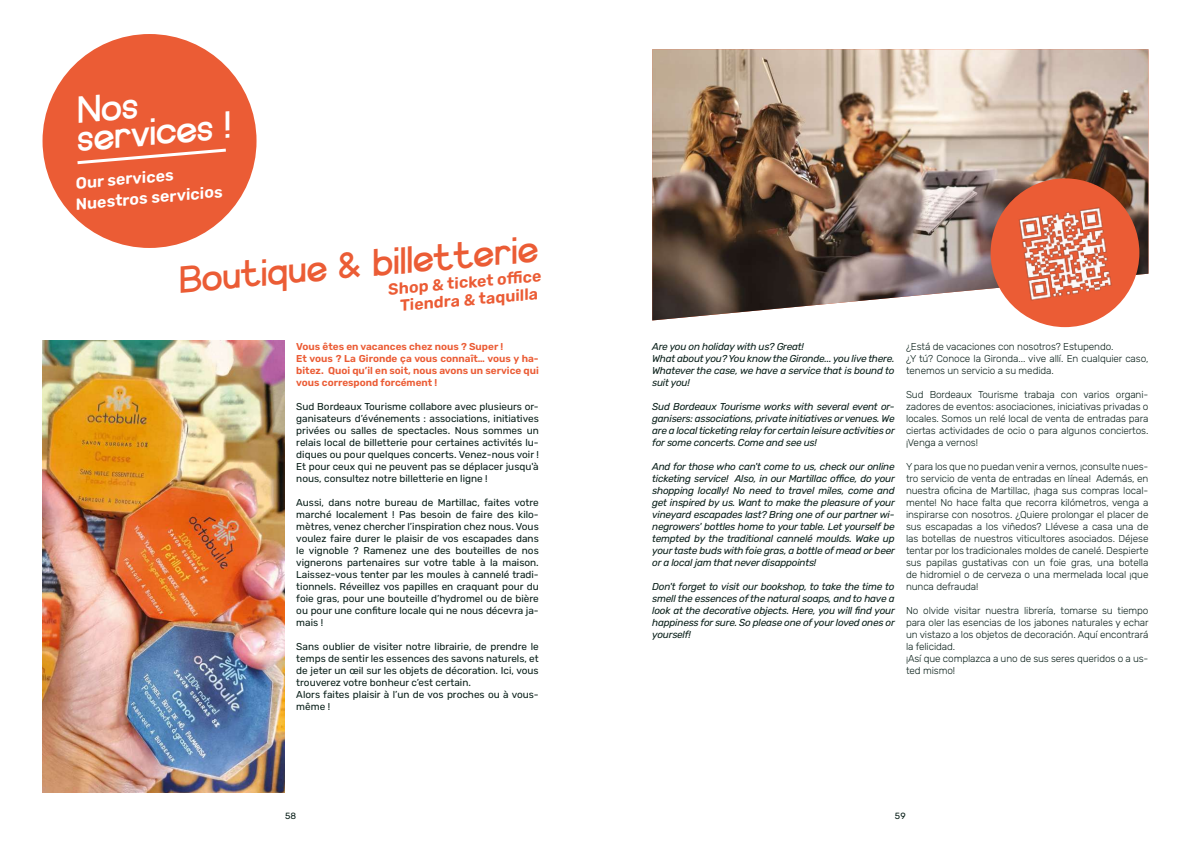
<style>
.page{position:relative;width:1191px;height:842px;background:#fff}
.page>*{position:absolute;margin:0;border:0;box-sizing:border-box;transform-origin:0 0}
.t1{font:43px "Xonda Plus";color:#eb5c35}
.t2{font:43px "Xonda Plus";color:#fff}
.t3{font:600 16px/17.6px "Rubik";color:#eb5c35;text-align:center}
.t4{font:600 16px/21px "Rubik";color:#fff}
.t5{font:300 10px/12px "Rubik";letter-spacing:-.01em;color:#0a201a}
.t6{font:10px/12px "Rubik";color:#0a201a;text-align:justify}
.t7{font:italic 10px/12px "Rubik";letter-spacing:-.02em;color:#0a201a;text-align:justify}
.t8{font:600 10px/12px "Rubik";color:#eb5c35}
.t9{font:9px "Rubik";color:#0a201a}
</style>
<div class="page">
<img style="left:652px;top:49px;width:496px;height:271px">
<div style="left:43px;top:34px;width:213px;height:214px;background:#eb5c35;border-radius:50%"></div>
<svg style="left:77px;top:148px;width:149px;height:17px"></svg>
<img style="left:43px;top:340px;width:242px;height:453px">
<div style="left:990px;top:178px;width:149px;height:149px;background:#eb5c35;border-radius:50%"></div>
<img style="left:1019px;top:207px;width:99px;height:99px">
<h1 class="t2" style="left:74px;top:114px;width:155px;rotate:-5deg">services !</h1>
<h2 class="t4" style="left:72px;top:173px;width:149px;rotate:-5deg">Our services<br>Nuestros servicios</h2>
<h1 class="t1" style="left:176px;top:256px;width:361px;rotate:-5deg">Boutique &amp; billetterie</h1>
<h2 class="t3" style="left:387px;top:281px;width:155px;rotate:-5deg">Shop &amp; ticket of ce<br>Tiendra &amp; taquilla</h2>
<p class="t8" style="left:296px;top:340px;width:244px">Vous êtes en vacances chez nous ? Super !<br>Et vous ? La Gironde ça vous connaît… vous y ha&shy;bitez. Quoi qu’il en soit, nous avons un service qui vous correspond forcément !</p>
<p class="t6" style="left:296px;top:400px;width:244px">Sud Bordeaux Tourisme collabore avec plusieurs or&shy;ganisateurs d’événements : associations, initiatives privées ou salles de spectacles. Nous sommes un relais local de billetterie pour certaines activités lu&shy;diques ou pour quelques concerts. Venez-nous voir !<br>Et pour ceux qui ne peuvent pas se déplacer jusqu'à nous, consultez notre billetterie en ligne !</p>
<p class="t6" style="left:296px;top:496px;width:244px">Aussi, dans notre bureau de Martillac, faites votre marché localement ! Pas besoin de faire des kilo&shy;mètres, venez chercher l’inspiration chez nous. Vous voulez faire durer le plaisir de vos escapades dans le vignoble ? Ramenez une des bouteilles de nos vignerons partenaires sur votre table à la maison.<br>Laissez-vous tenter par les moules à cannelé tradi&shy;tionnels. Réveillez vos papilles en craquant pour du foie gras, pour une bouteille d’hydromel ou de bière ou pour une confiture locale qui ne nous décevra ja&shy;mais !</p>
<p class="t6" style="left:296px;top:640px;width:244px;text-align:left">Sans oublier de visiter notre librairie, de prendre le temps de sentir les essences des savons naturels, et de jeter un œil sur les objets de décoration. Ici, vous trouverez votre bonheur c’est certain.<br>Alors faites plaisir à l’un de vos proches ou à vous&shy;même !</p>
<p class="t7" style="left:652px;top:340px;width:244px;text-align:left">Are you on holiday with us? Great!<br>What about you? You know the Gironde... you live there.<br>Whatever the case, we have a service that is bound to suit you!</p>
<p class="t7" style="left:652px;top:400px;width:244px">Sud Bordeaux Tourisme works with several event or&shy;ganisers: associations, private initiatives or venues. We are a local ticketing relay for certain leisure activities or for some concerts. Come and see us!</p>
<p class="t7" style="left:652px;top:460px;width:244px">And for those who can't come to us, check our online ticketing service! Also, in our Martillac office, do your shopping locally! No need to travel miles, come and get inspired by us. Want to make the pleasure of your vineyard escapades last? Bring one of our partner wi&shy;negrowers' bottles home to your table. Let yourself be tempted by the traditional cannelé moulds. Wake up your taste buds with foie gras, a bottle of mead or beer or a local jam that never disappoints!</p>
<p class="t7" style="left:652px;top:580px;width:244px">Don't forget to visit our bookshop, to take the time to smell the essences of the natural soaps, and to have a look at the decorative objects. Here, you will find your happiness for sure. So please one of your loved ones or yourself!</p>
<p class="t5" style="left:906px;top:340px;width:244px">¿Está de vacaciones con nosotros? Estupendo.<br>¿Y tú? Conoce la Gironda... vive allí. En cualquier caso, tenemos un servicio a su medida.</p>
<p class="t5" style="left:906px;top:388px;width:244px;text-align:justify">Sud Bordeaux Tourisme trabaja con varios organi&shy;zadores de eventos: asociaciones, iniciativas privadas o locales. Somos un relé local de venta de entradas para ciertas actividades de ocio o para algunos conciertos. ¡Venga a vernos!</p>
<p class="t5" style="left:906px;top:460px;width:244px;text-align:justify">Y para los que no puedan venir a vernos, ¡consulte nues&shy;tro servicio de venta de entradas en línea! Además, en nuestra oficina de Martillac, ¡haga sus compras local&shy;mente! No hace falta que recorra kilómetros, venga a inspirarse con nosotros. ¿Quiere prolongar el placer de sus escapadas a los viñedos? Llévese a casa una de las botellas de nuestros viticultores asociados. Déjese tentar por los tradicionales moldes de canelé. Despierte sus papilas gustativas con un foie gras, una botella de hidromiel o de cerveza o una mermelada local ¡que nunca defrauda!</p>
<p class="t5" style="left:906px;top:604px;width:244px">No olvide visitar nuestra librería, tomarse su tiempo para oler las esencias de los jabones naturales y echar un vistazo a los objetos de decoración. Aquí encontrará la felicidad.<br>¡Así que complazca a uno de sus seres queridos o a us&shy;ted mismo!</p>
<p class="t9" style="left:285px;top:810px;width:13px">58</p>
<p class="t9" style="left:895px;top:810px;width:12px">59</p>
</div>
